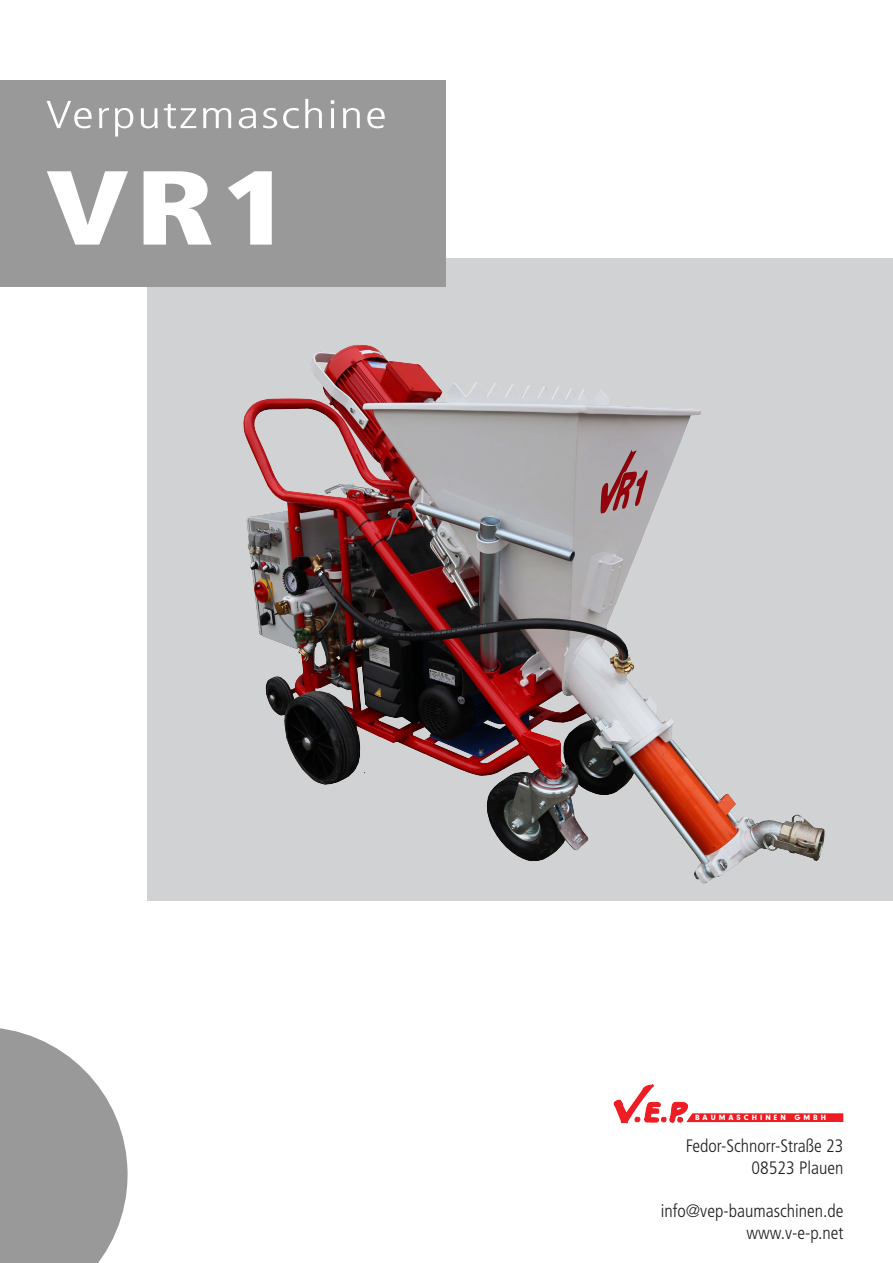
<style>
.page{position:relative;width:893px;height:1263px;background:#fff}
.page>*{position:absolute;margin:0;border:0;box-sizing:border-box;transform-origin:0 0}
.t1{font:900 condensed 105px "Frutiger LT Std";color:#fff;scale:1.3 1}
.t2{font:300 condensed 39px "Frutiger LT Std";letter-spacing:.04em;color:#fff;scale:1.3 1}
.t3{font:300 condensed 18px "Frutiger LT Std";color:#231f20}
.t4{font:900 7.95px "Neuzeit Gro";letter-spacing:.375em;color:#fff}
</style>
<div class="page">
<div style="left:147px;top:258px;width:746px;height:643px;background:#d1d2d4"></div>
<img style="left:243px;top:344px;width:582px;height:540px">
<svg style="left:0;top:1028px;width:128px;height:235px"></svg>
<div style="left:0;top:80px;width:446px;height:207px;background:#999"></div>
<svg style="left:614px;top:1084px;width:229px;height:39px"></svg>
<p class="t2" style="left:46px;top:93px;width:264px">Verputzmaschine</p>
<p class="t1" style="left:46px;top:145px;width:191px">VR1</p>
<p class="t4" style="left:695px;top:1113px;width:132px">BAUMASCHINEN GMBH</p>
<p class="t3" style="left:686px;top:1136px;width:159px">Fedor-Schnorr-Straße 23</p>
<p class="t3" style="left:751px;top:1157px;width:93px">08523 Plauen</p>
<p class="t3" style="left:661px;top:1200px;width:184px">info@vep-baumaschinen.de</p>
<p class="t3" style="left:746px;top:1222px;width:98px">www.v-e-p.net</p>
</div>
